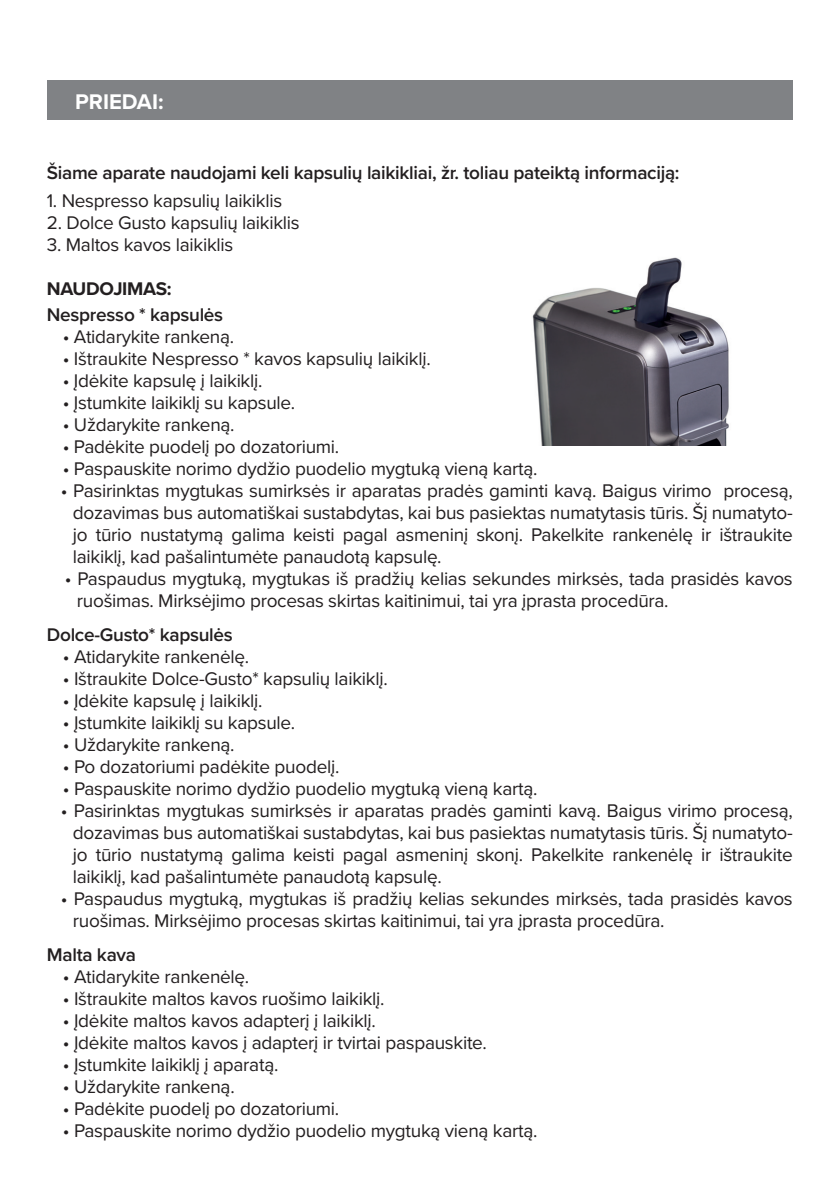
<style>
.page{position:relative;width:840px;height:1191px;background:#fff}
.page>*{position:absolute;margin:0;border:0;box-sizing:border-box;transform-origin:0 0}
.t1{font:700 22px "Proxima Nova";color:#fff}
.t2{font:19px/22px "Proxima Nova";letter-spacing:-.015em;color:#231f20;text-align:justify}
.t3{font:600 19px "Proxima Nova";letter-spacing:-.015em;color:#231f20}
.t4{font:700 19px "Proxima Nova";letter-spacing:-.015em;color:#231f20}
</style>
<div class="page">
<img style="left:532px;top:257px;width:197px;height:188px">
<div style="left:47px;top:80px;width:745px;height:40px;background:#808285"></div>
<p class="t1" style="left:75px;top:85px;width:90px">PRIEDAI:</p>
<p class="t3" style="left:47px;top:158px;width:634px">Šiame aparate naudojami keli kapsulių laikikliai, žr. toliau pateiktą informaciją:</p>
<p class="t2" style="left:47px;top:188px;width:237px">1. Nespresso kapsulių laikiklis</p>
<p class="t2" style="left:47px;top:210px;width:254px">2. Dolce Gusto kapsulių laikiklis</p>
<p class="t2" style="left:47px;top:232px;width:188px">3. Maltos kavos laikiklis</p>
<p class="t4" style="left:47px;top:274px;width:126px">NAUDOJIMAS:</p>
<p class="t3" style="left:47px;top:300px;width:178px">Nespresso * kapsulės</p>
<p class="t2" style="left:63px;top:324px;width:173px">• Atidarykite rankeną.</p>
<p class="t2" style="left:63px;top:346px;width:369px">• Ištraukite Nespresso * kavos kapsulių laikiklį.</p>
<p class="t2" style="left:63px;top:369px;width:201px">• Įdėkite kapsulę į laikiklį.</p>
<p class="t2" style="left:63px;top:391px;width:234px">• Įstumkite laikiklį su kapsule.</p>
<p class="t2" style="left:63px;top:413px;width:173px">• Uždarykite rankeną.</p>
<p class="t2" style="left:63px;top:435px;width:278px">• Padėkite puodelį po dozatoriumi.</p>
<p class="t2" style="left:63px;top:457px;width:476px">• Paspauskite norimo dydžio puodelio mygtuką vieną kartą.</p>
<p class="t2" style="left:73px;top:479px;width:721px;text-indent:-12px">• Pasirinktas mygtukas sumirksės ir aparatas pradės gaminti kavą. Baigus virimo procesą, dozavimas bus automatiškai sustabdytas, kai bus pasiektas numatytasis tūris. Šį numatyto&shy;jo tūrio nustatymą galima keisti pagal asmeninį skonį. Pakelkite rankenėlę ir ištraukite laikiklį, kad pašalintumėte panaudotą kapsulę.</p>
<p class="t2" style="left:77px;top:567px;width:717px;text-indent:-12px">• Paspaudus mygtuką, mygtukas iš pradžių kelias sekundes mirksės, tada prasidės kavos ruošimas. Mirksėjimo procesas skirtas kaitinimui, tai yra įprasta procedūra.</p>
<p class="t3" style="left:47px;top:620px;width:187px">Dolce-Gusto* kapsulės</p>
<p class="t2" style="left:63px;top:645px;width:188px">• Atidarykite rankenėlę.</p>
<p class="t2" style="left:63px;top:667px;width:326px">• Ištraukite Dolce-Gusto* kapsulių laikiklį.</p>
<p class="t2" style="left:63px;top:689px;width:201px">• Įdėkite kapsulę į laikiklį.</p>
<p class="t2" style="left:63px;top:711px;width:234px">• Įstumkite laikiklį su kapsule.</p>
<p class="t2" style="left:63px;top:733px;width:173px">• Uždarykite rankeną.</p>
<p class="t2" style="left:63px;top:755px;width:278px">• Po dozatoriumi padėkite puodelį.</p>
<p class="t2" style="left:63px;top:777px;width:476px">• Paspauskite norimo dydžio puodelio mygtuką vieną kartą.</p>
<p class="t2" style="left:73px;top:799px;width:721px;text-indent:-12px">• Pasirinktas mygtukas sumirksės ir aparatas pradės gaminti kavą. Baigus virimo procesą, dozavimas bus automatiškai sustabdytas, kai bus pasiektas numatytasis tūris. Šį numatyto&shy;jo tūrio nustatymą galima keisti pagal asmeninį skonį. Pakelkite rankenėlę ir ištraukite laikiklį, kad pašalintumėte panaudotą kapsulę.</p>
<p class="t2" style="left:73px;top:887px;width:721px;text-indent:-12px">• Paspaudus mygtuką, mygtukas iš pradžių kelias sekundes mirksės, tada prasidės kavos ruošimas. Mirksėjimo procesas skirtas kaitinimui, tai yra įprasta procedūra.</p>
<p class="t3" style="left:47px;top:940px;width:91px">Malta kava</p>
<p class="t2" style="left:63px;top:965px;width:188px">• Atidarykite rankenėlę.</p>
<p class="t2" style="left:63px;top:987px;width:323px">• Ištraukite maltos kavos ruošimo laikiklį.</p>
<p class="t2" style="left:63px;top:1009px;width:314px">• Įdėkite maltos kavos adapterį į laikiklį.</p>
<p class="t2" style="left:63px;top:1031px;width:425px">• Įdėkite maltos kavos į adapterį ir tvirtai paspauskite.</p>
<p class="t2" style="left:63px;top:1053px;width:217px">• Įstumkite laikiklį į aparatą.</p>
<p class="t2" style="left:63px;top:1075px;width:173px">• Uždarykite rankeną.</p>
<p class="t2" style="left:63px;top:1097px;width:278px">• Padėkite puodelį po dozatoriumi.</p>
<p class="t2" style="left:63px;top:1119px;width:476px">• Paspauskite norimo dydžio puodelio mygtuką vieną kartą.</p>
</div>
